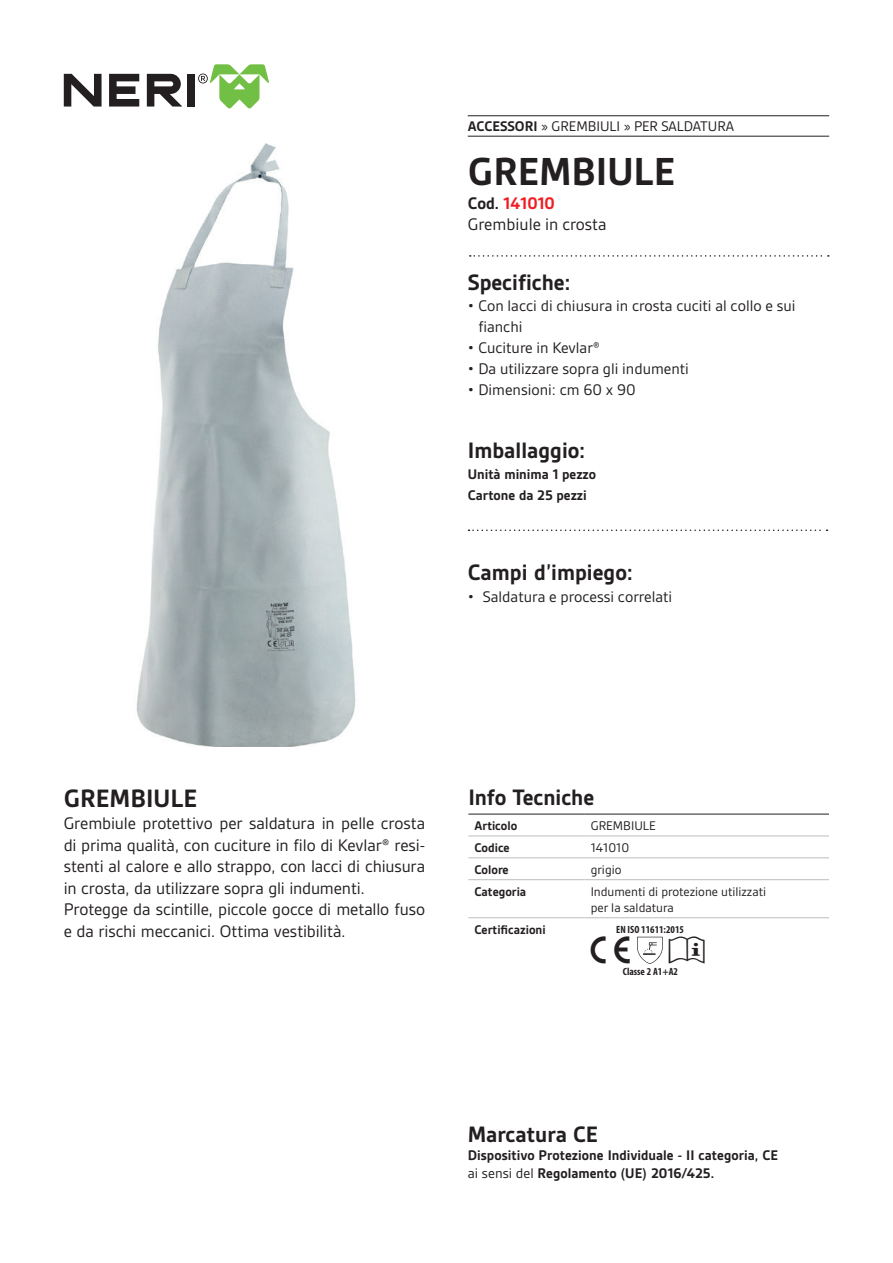
<style>
.page{position:relative;width:893px;height:1263px;background:#fff}
.page>*{position:absolute;margin:0;border:0;box-sizing:border-box;transform-origin:0 0}
.t1{font:700 42px "Gesta";color:#231f20}
.t2{font:700 27px "Gesta";color:#231f20}
.t3{font:27px "Neri Simbols Normal";color:#231f20}
.t4{font:700 24px "Gesta";color:#231f20}
.t5{font:18px/21.6px "Gesta";letter-spacing:-.01em;color:#231f20}
.t6{font:16.5px/21px "Gesta";color:#231f20}
.t7{font:700 15px/21px "Gesta";color:#231f20}
.t8{font:15px "Gesta";color:#231f20}
.t9{font:13.5px/16.2px "Gesta";color:#231f20}
.t10{font:700 13.5px "Gesta";color:#231f20}
.t11{font:700 condensed 10.5px "Myriad Pro";color:#231f20}
.s1{font-weight:700}
.s2{font-weight:700;color:#ee1d23}
.s3{font-weight:400}
</style>
<div class="page">
<svg style="left:147px;top:74px;width:35px;height:33px"></svg>
<svg style="left:64px;top:74px;width:38px;height:33px"></svg>
<svg style="left:109px;top:74px;width:30px;height:33px"></svg>
<div style="left:187px;top:74px;width:8px;height:33px;background:#231f20"></div>
<svg style="left:198px;top:64px;width:71px;height:44px"></svg>
<img style="left:136px;top:143px;width:220px;height:603px">
<hr style="left:468px;top:136px;width:361px;height:1px;background:#231f20">
<hr style="left:468px;top:115px;width:361px;height:1px;background:#231f20">
<svg style="left:470px;top:255px;width:359px;height:2px"></svg>
<svg style="left:468px;top:529px;width:359px;height:2px"></svg>
<hr style="left:468px;top:814px;width:117px;height:1px;background:#231f20">
<hr style="left:585px;top:814px;width:244px;height:1px;background:#231f20">
<hr style="left:468px;top:836px;width:117px;height:1px;background:#bcbdc0">
<hr style="left:585px;top:836px;width:244px;height:1px;background:#bcbdc0">
<hr style="left:468px;top:857px;width:117px;height:1px;background:#bcbdc0">
<hr style="left:585px;top:857px;width:244px;height:1px;background:#bcbdc0">
<hr style="left:468px;top:879px;width:117px;height:1px;background:#bcbdc0">
<hr style="left:468px;top:917px;width:117px;height:1px;background:#bcbdc0">
<hr style="left:585px;top:879px;width:244px;height:1px;background:#bcbdc0">
<hr style="left:585px;top:917px;width:244px;height:1px;background:#bcbdc0">
<svg style="left:637px;top:937px;width:26px;height:27px"></svg>
<p class="t8" style="left:468px;top:118px;width:268px"><span class="s1">ACCESSORI</span> » GREMBIULI » PER SALDATURA</p>
<h1 class="t1" style="left:468px;top:147px;width:209px">GREMBIULE</h1>
<p class="t5" style="left:468px;top:193px;width:140px;line-height:21px"><span class="s1">Cod.</span> <span class="s2">141010<br></span>Grembiule in crosta</p>
<h3 class="t4" style="left:468px;top:269px;width:104px">Specifiche:</h3>
<p class="t6" style="left:478px;top:295px;width:319px;text-indent:-11px">• Con lacci di chiusura in crosta cuciti al collo e sui fianchi</p>
<p class="t6" style="left:468px;top:337px;width:134px">• Cuciture in Kevlar®</p>
<p class="t6" style="left:468px;top:358px;width:223px">• Da utilizzare sopra gli indumenti</p>
<p class="t6" style="left:468px;top:379px;width:169px">• Dimensioni: cm 60 x 90</p>
<h3 class="t4" style="left:468px;top:437px;width:119px">Imballaggio:</h3>
<p class="t7" style="left:468px;top:464px;width:130px">Unità minima 1 pezzo<br>Cartone da 25 pezzi</p>
<h3 class="t4" style="left:468px;top:558px;width:166px">Campi d’impiego:</h3>
<p class="t6" style="left:468px;top:586px;width:206px">• Saldatura e processi correlati</p>
<h2 class="t2" style="left:64px;top:783px;width:135px">GREMBIULE</h2>
<p class="t5" style="left:64px;top:812px;width:363px">Grembiule protettivo per saldatura in pelle crosta di prima qualità, con cuciture in filo di Kevlar® resi&shy;stenti al calore e allo strappo, con lacci di chiusura in crosta, da utilizzare sopra gli indumenti.<br>Protegge da scintille, piccole gocce di metallo fuso e da rischi meccanici. Ottima vestibilità.</p>
<h3 class="t4" style="left:468px;top:784px;width:127px">Info Tecniche</h3>
<p class="t10" style="left:474px;top:818px;width:44px">Articolo</p>
<p class="t9" style="left:591px;top:817px;width:67px">GREMBIULE</p>
<p class="t10" style="left:474px;top:840px;width:37px">Codice</p>
<p class="t9" style="left:591px;top:839px;width:40px">141010</p>
<p class="t10" style="left:474px;top:862px;width:36px">Colore</p>
<p class="t9" style="left:591px;top:861px;width:32px">grigio</p>
<p class="t10" style="left:474px;top:883px;width:53px">Categoria</p>
<p class="t9" style="left:591px;top:883px;width:177px">Indumenti di protezione utilizzati per la saldatura</p>
<p class="t10" style="left:474px;top:922px;width:73px">Certificazioni</p>
<h2 class="t3" style="left:591px;top:937px;width:41px">A</h2>
<h2 class="t3" style="left:669px;top:937px;width:37px">p</h2>
<p class="t11" style="left:616px;top:923px;width:69px">EN ISO 11611:2015</p>
<p class="t11" style="left:623px;top:965px;width:57px">Classe 2 A1+A2</p>
<h3 class="t4" style="left:468px;top:1120px;width:132px">Marcatura CE</h3>
<p class="t7" style="left:468px;top:1146px;width:312px;line-height:18px">Dispositivo Protezione Individuale - II categoria, CE <span class="s3">ai sensi del</span> Regolamento (UE) 2016/425.</p>
</div>
